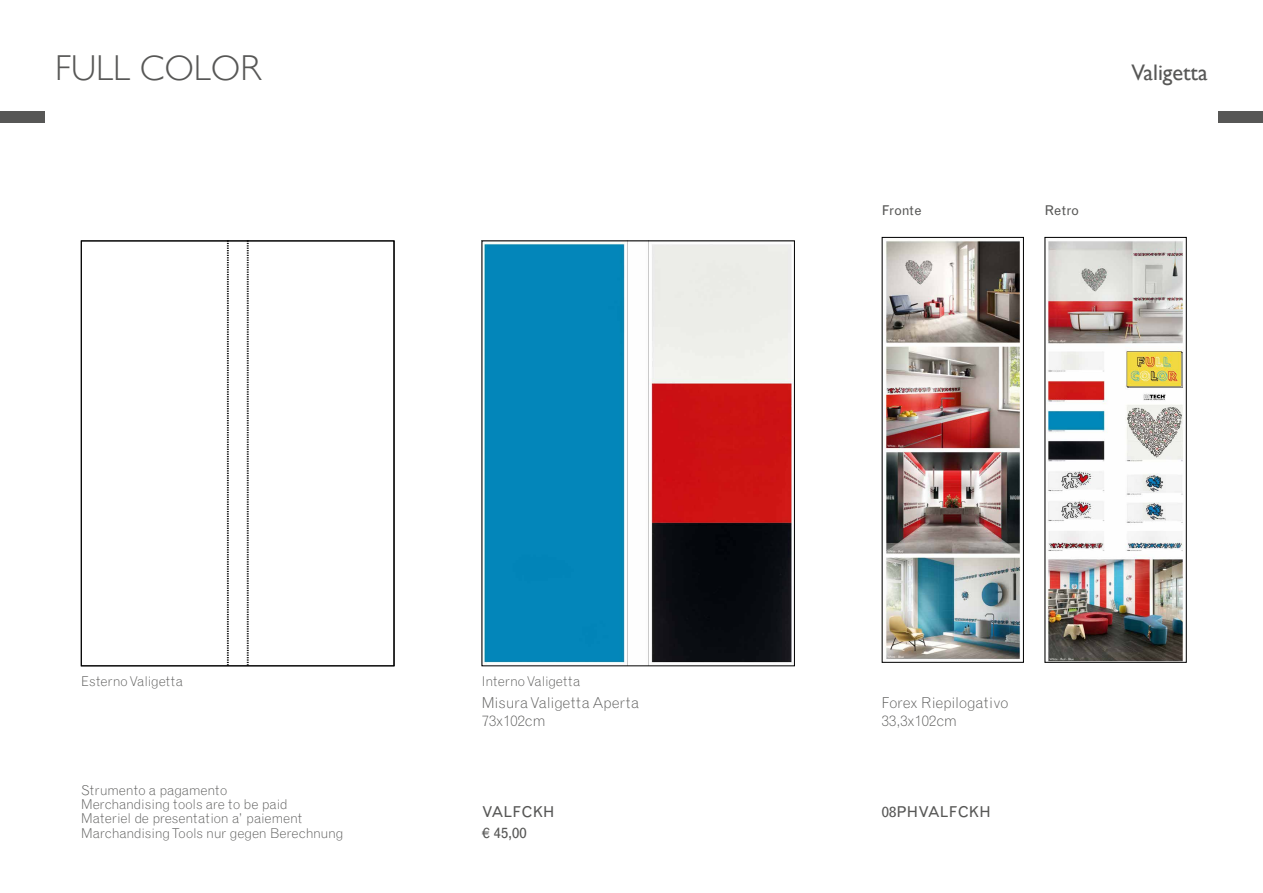
<style>
.page{position:relative;width:1263px;height:893px;background:#fff}
.page>*{position:absolute;margin:0;border:0;box-sizing:border-box;transform-origin:0 0}
.t1{font:300 36px "Gill Sans";color:#575756}
.t2{font:22.5px "Gill Sans";color:#575756}
.t3{font:300 15px/18px "Grotesque MT Std";color:#575756}
.t4{font:15px/21px "Grotesque MT Std";color:#575756}
.t5{font:300 13.5px/14.2px "Grotesque MT Std";letter-spacing:-.01em;color:#575756}
.t6{font:13.5px "Grotesque MT Std";letter-spacing:-.01em;color:#575756}
</style>
<div class="page">
<div style="left:0;top:111px;width:45px;height:12px;background:#575756"></div>
<div style="left:1218px;top:111px;width:45px;height:12px;background:#575756"></div>
<img style="left:884px;top:240px;width:137px;height:419px">
<img style="left:1047px;top:241px;width:137px;height:419px">
<img style="left:484px;top:243px;width:308px;height:421px">
<svg style="left:227px;top:243px;width:2px;height:421px"></svg>
<svg style="left:247px;top:243px;width:2px;height:421px"></svg>
<div style="left:81px;top:241px;width:313px;height:425px;border:1px solid #000"></div>
<h1 class="t1" style="left:55px;top:40px;width:207px">FULL COLOR</h1>
<p class="t6" style="left:882px;top:203px;width:41px">Fronte</p>
<p class="t6" style="left:1045px;top:203px;width:36px">Retro</p>
<h2 class="t2" style="left:1131px;top:59px;width:78px">Valigetta</h2>
<p class="t5" style="left:81px;top:674px;width:103px">Esterno Valigetta</p>
<p class="t5" style="left:482px;top:674px;width:100px">Interno Valigetta</p>
<p class="t3" style="left:482px;top:694px;width:159px">Misura Valigetta Aperta<br>73x102cm</p>
<p class="t3" style="left:882px;top:694px;width:128px">Forex Riepilogativo<br>33,3x102cm</p>
<p class="t5" style="left:81px;top:783px;width:264px">Strumento a pagamento<br>Merchandising tools are to be paid<br>Materiel de presentation a’ paiement Marchandising Tools nur gegen Berechnung</p>
<p class="t4" style="left:482px;top:801px;width:74px">VALFCKH € 45,00</p>
<p class="t4" style="left:882px;top:801px;width:110px">08PHVALFCKH</p>
</div>
